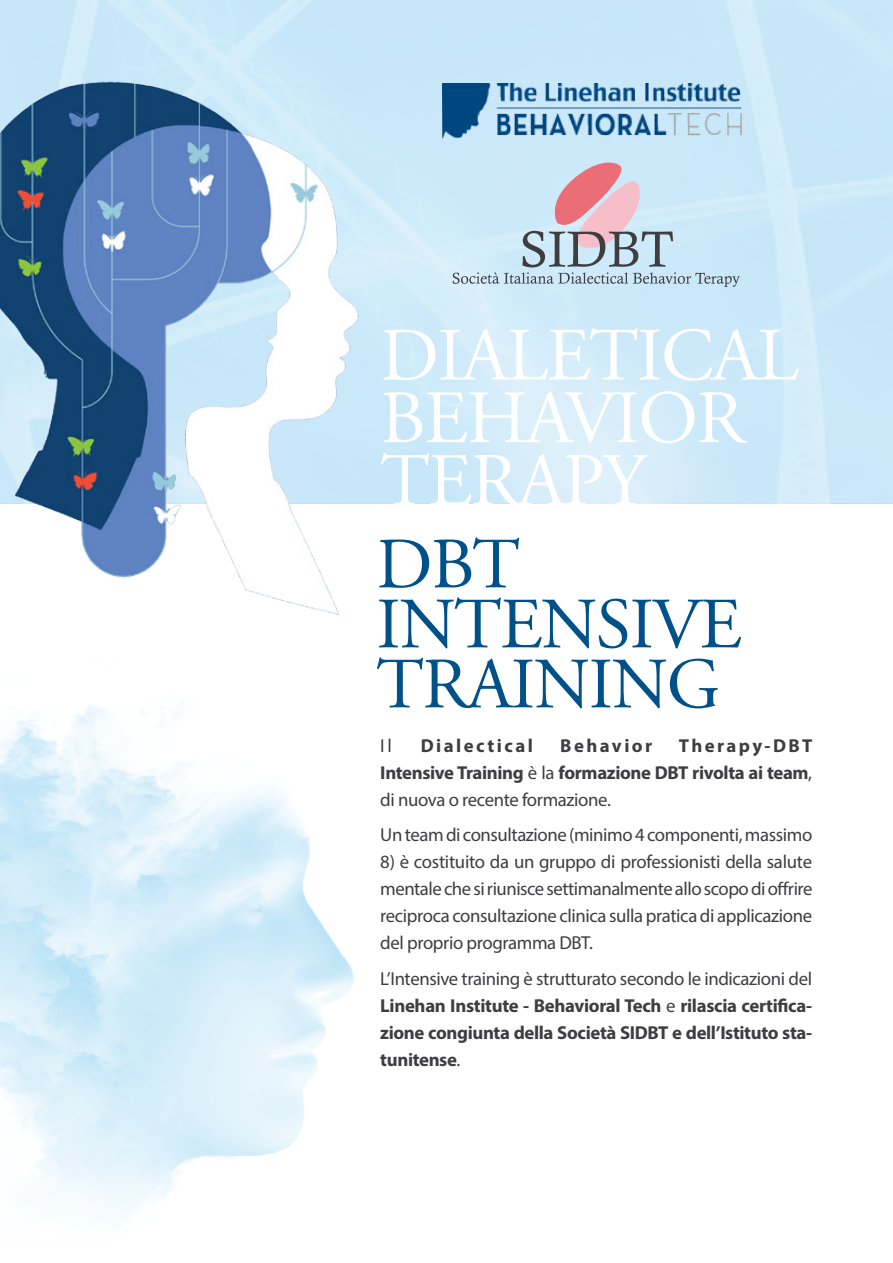
<style>
.page{position:relative;width:893px;height:1263px;background:#fff}
.page>*{position:absolute;margin:0;border:0;box-sizing:border-box;transform-origin:0 0}
.t1{font:75.15px/62.6px "Adobe Garamond";letter-spacing:-.02em;color:#fff}
.t2{font:72px/60px "Adobe Garamond";letter-spacing:-.02em;color:#005189}
.text{font:700 18.75px/27px "Myriad Pro";letter-spacing:-.02em;color:#3e3d40;text-align:justify}
.text-2{font:18.75px/27px "Myriad Pro";letter-spacing:-.02em;color:#3e3d40;text-align:justify}
.text-3{font:700 18.75px "Myriad Pro";letter-spacing:.13em;color:#3e3d40}
.s1{font-weight:400}
</style>
<div class="page">
<img style="left:0;top:0;width:893px;height:504px">
<img style="left:0;top:47px;width:455px;height:568px">
<svg style="left:453px;top:159px;width:287px;height:128px;background:#c7d3e1"></svg>
<img style="left:443px;top:84px;width:307px;height:60px">
<p class="t1" style="left:380px;top:326px;width:420px">DIALETICAL<br>BEHAVIOR<br>TERAPY</p>
<p class="t2" style="left:376px;top:536px;width:367px">DBT<br>INTENSIVE</p>
<p class="t2" style="left:376px;top:656px;width:345px">TRAINING</p>
<p class="text" style="left:380px;top:731px;width:433px;text-indent:299px">Therapy-DBT Intensive Training <span class="s1">è la</span> formazione DBT rivolta ai team<span class="s1">, di nuova o recente formazione.</span></p>
<p class="text-2" style="left:380px;top:821px;width:433px">Un team di consultazione (minimo 4 componenti, massimo</p>
<p class="text-2" style="left:380px;top:848px;width:434px">8) è costituito da un gruppo di professionisti della salute mentale che si riunisce settimanalmente allo scopo di offrire reciproca consultazione clinica sulla pratica di applicazione del proprio programma DBT.</p>
<p class="text" style="left:380px;top:964px;width:433px"><span class="s1">L’Intensive training è strutturato secondo le indicazioni del </span>Linehan Institute - Behavioral Tech <span class="s1">e</span> rilascia certifica&shy;zione congiunta della Società SIDBT e dell’Istituto sta&shy;tunitense<span class="s1">.</span></p>
<p class="text-2" style="left:380px;top:732px;width:13px">Il</p>
<p class="text-3" style="left:421px;top:733px;width:114px">Dialectical</p>
<p class="text-3" style="left:560px;top:733px;width:94px">Behavior</p>
</div>
